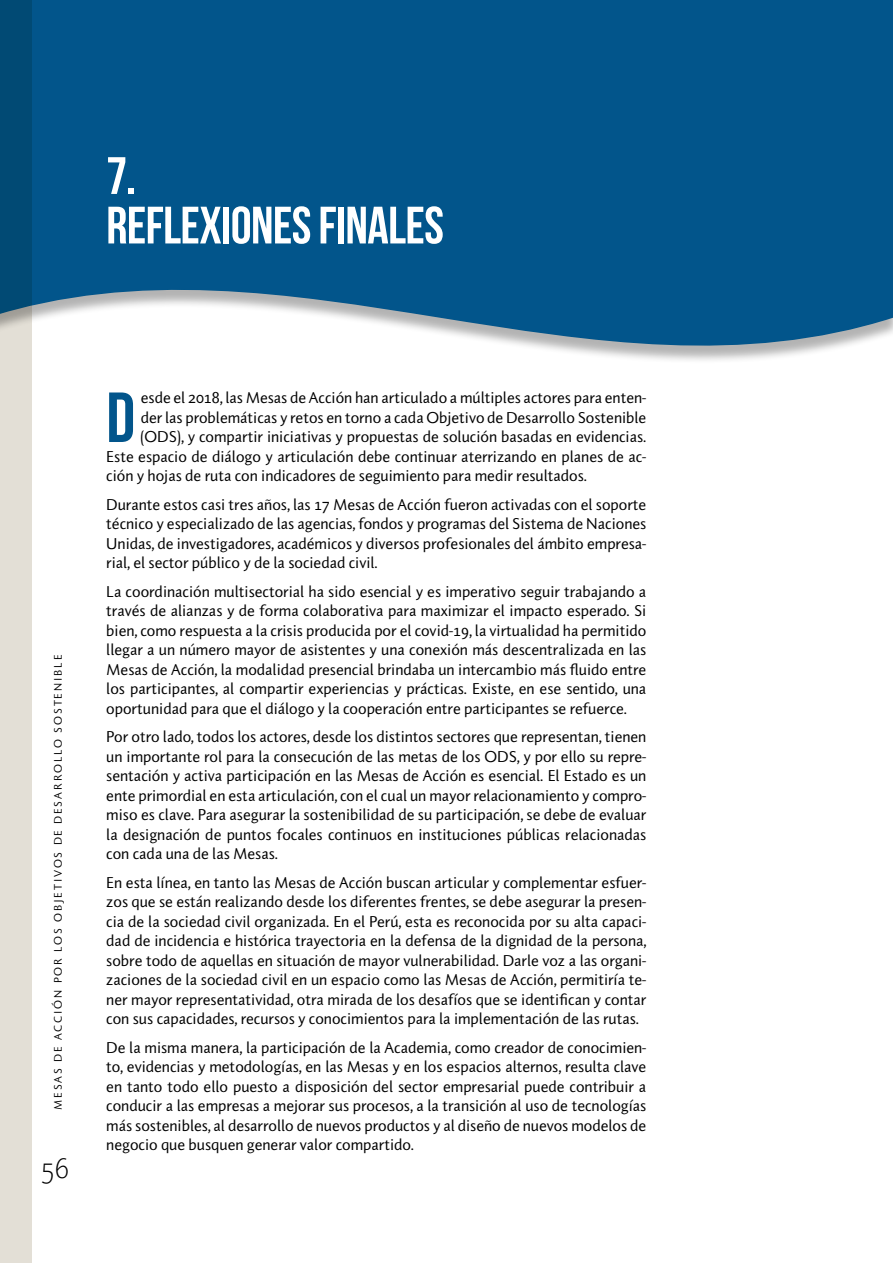
<style>
.page{position:relative;width:893px;height:1263px;background:#fff}
.page>*{position:absolute;margin:0;border:0;box-sizing:border-box;transform-origin:0 0}
.t1{font:700 70.65px "Bebas Neue";color:#02558b}
.t2{font:700 52.5px/49.5px "Bebas Neue";letter-spacing:-.01em;color:#fff}
.t3{font:300 27px "Pragma";color:#000}
.t4{font:15px/19.5px "Pragma";color:#000;text-align:justify}
.t5{font:10.5px "Pragma";letter-spacing:.18em;color:#000}
</style>
<div class="page">
<svg style="left:32px;top:0;width:861px;height:361px;background:#1d6696"></svg>
<svg style="left:0;top:0;width:32px;height:1263px;background:#abb9bd"></svg>
<h2 class="t2" style="left:106px;top:150px;width:339px">7.<br>REFLEXIONES FINALES</h2>
<p class="t5" style="left:52px;top:1110px;width:456px;rotate:-90deg">MESAS DE ACCIÓN POR LOS OBJETIVOS DE DESARROLLO SOSTENIBLE</p>
<h3 class="t3" style="left:40px;top:1152px;width:30px">56</h3>
<h1 class="t1" style="left:106px;top:379px;width:30px">D</h1>
<p class="t4" style="left:141px;top:388px;width:507px">esde el 2018, las Mesas de Acción han articulado a múltiples actores para enten-</p>
<p class="t4" style="left:141px;top:407px;width:507px">der las problemáticas y retos en torno a cada Objetivo de Desarrollo Sostenible</p>
<p class="t4" style="left:141px;top:427px;width:507px">(ODS), y compartir iniciativas y propuestas de solución basadas en evidencias.</p>
<p class="t4" style="left:106px;top:446px;width:541px">Este espacio de diálogo y articulación debe continuar aterrizando en planes de ac-</p>
<p class="t4" style="left:106px;top:466px;width:482px">ción y hojas de ruta con indicadores de seguimiento para medir resultados.</p>
<p class="t4" style="left:106px;top:494px;width:542px">Durante estos casi tres años, las 17 Mesas de Acción fueron activadas con el soporte técnico y especializado de las agencias, fondos y programas del Sistema de Naciones Unidas, de investigadores, académicos y diversos profesionales del ámbito empresa&shy;rial, el sector público y de la sociedad civil.</p>
<p class="t4" style="left:106px;top:581px;width:542px">La coordinación multisectorial ha sido esencial y es imperativo seguir trabajando a través de alianzas y de forma colaborativa para maximizar el impacto esperado. Si bien, como respuesta a la crisis producida por el covid-19, la virtualidad ha permitido llegar a un número mayor de asistentes y una conexión más descentralizada en las Mesas de Acción, la modalidad presencial brindaba un intercambio más fluido entre los participantes, al compartir experiencias y prácticas. Existe, en ese sentido, una oportunidad para que el diálogo y la cooperación entre participantes se refuerce.</p>
<p class="t4" style="left:106px;top:727px;width:542px">Por otro lado, todos los actores, desde los distintos sectores que representan, tienen un importante rol para la consecución de las metas de los ODS, y por ello su repre&shy;sentación y activa participación en las Mesas de Acción es esencial. El Estado es un ente primordial en esta articulación, con el cual un mayor relacionamiento y compro&shy;miso es clave. Para asegurar la sostenibilidad de su participación, se debe de evaluar la designación de puntos focales continuos en instituciones públicas relacionadas con cada una de las Mesas.</p>
<p class="t4" style="left:106px;top:872px;width:542px">En esta línea, en tanto las Mesas de Acción buscan articular y complementar esfuer&shy;zos que se están realizando desde los diferentes frentes, se debe asegurar la presen&shy;cia de la sociedad civil organizada. En el Perú, esta es reconocida por su alta capaci&shy;dad de incidencia e histórica trayectoria en la defensa de la dignidad de la persona, sobre todo de aquellas en situación de mayor vulnerabilidad. Darle voz a las organi&shy;zaciones de la sociedad civil en un espacio como las Mesas de Acción, permitiría te&shy;ner mayor representatividad, otra mirada de los desafíos que se identifican y contar con sus capacidades, recursos y conocimientos para la implementación de las rutas.</p>
<p class="t4" style="left:106px;top:1037px;width:542px">De la misma manera, la participación de la Academia, como creador de conocimien&shy;to, evidencias y metodologías, en las Mesas y en los espacios alternos, resulta clave en tanto todo ello puesto a disposición del sector empresarial puede contribuir a conducir a las empresas a mejorar sus procesos, a la transición al uso de tecnologías más sostenibles, al desarrollo de nuevos productos y al diseño de nuevos modelos de negocio que busquen generar valor compartido.</p>
</div>
